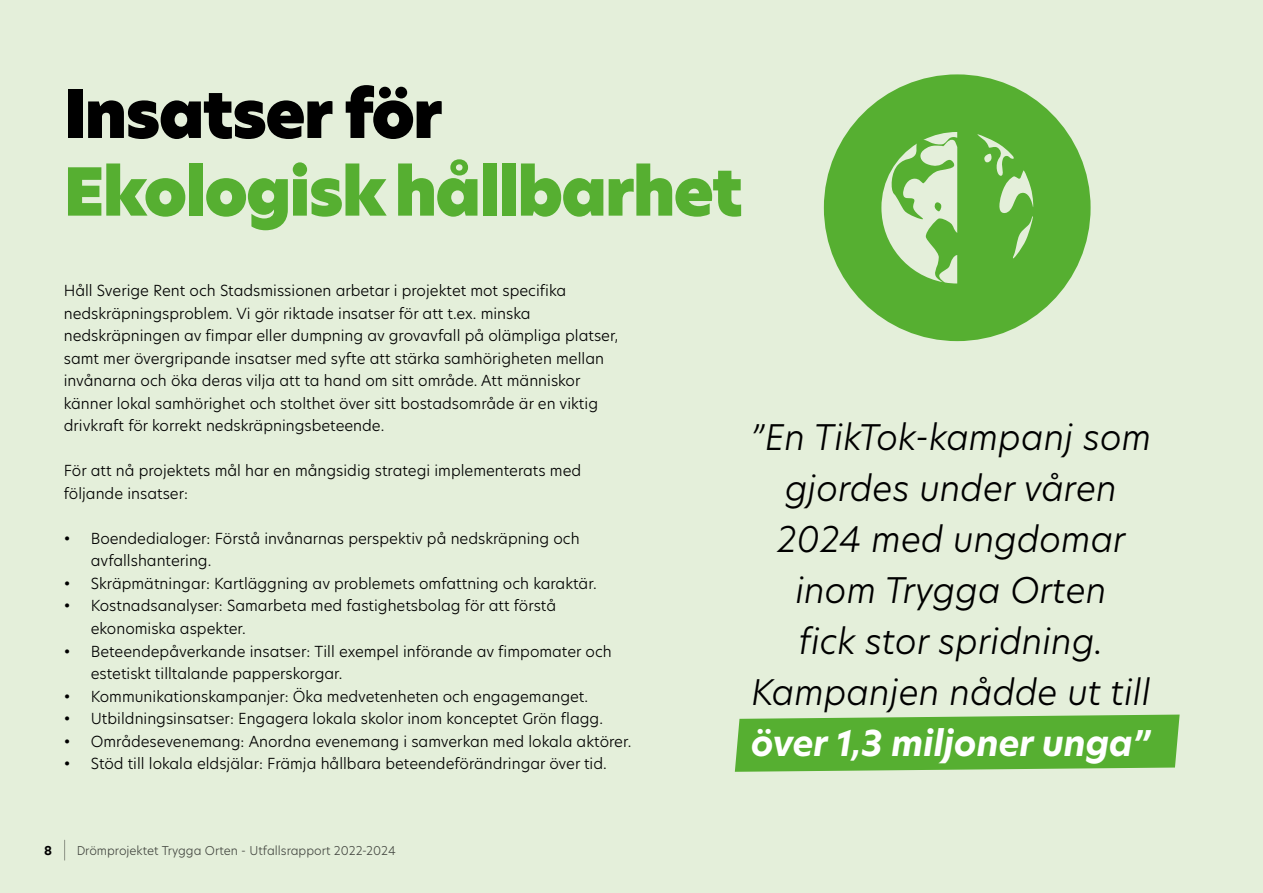
<style>
.page{position:relative;width:1263px;height:893px;background:#e4efda}
.page>*{position:absolute;margin:0;border:0;box-sizing:border-box;transform-origin:0 0}
.Brödtext{font:64.65px/77.7px "New Hero Super";letter-spacing:-.025em;color:#56af31}
.t1{font:italic 300 34.8px/51px "New Hero";color:#000;text-align:center}
.t2{font:italic 700 34.8px "New Hero";color:#fff}
.t3{font:300 15px/22.5px "New Hero";color:#000}
.t4{font:300 12px "New Hero";color:#000}
.t5{font:700 12px "New Hero";color:#000}
.s1{color:#000}
</style>
<div class="page">
<svg style="left:735px;top:715px;width:444px;height:57px"></svg>
<svg style="left:824px;top:74px;width:266px;height:267px;fill:#56af31"></svg>
<svg style="left:934px;top:200px;width:9px;height:11px"></svg>
<svg style="left:64px;top:840px;width:1px;height:20px"></svg>
<p class="Brödtext" style="left:64px;top:76px;width:681px"><span class="s1">Insatser för<br></span>Ekologisk hållbarhet</p>
<p class="t3" style="left:64px;top:279px;width:556px">Håll Sverige Rent och Stadsmissionen arbetar i projektet mot specifika nedskräpningsproblem. Vi gör riktade insatser för att t.ex. minska nedskräpningen av fimpar eller dumpning av grovavfall på olämpliga platser, samt mer övergripande insatser med syfte att stärka samhörigheten mellan invånarna och öka deras vilja att ta hand om sitt område. Att människor känner lokal samhörighet och stolthet över sitt bostadsområde är en viktig drivkraft för korrekt nedskräpningsbeteende.</p>
<p class="t3" style="left:64px;top:459px;width:519px">För att nå projektets mål har en mångsidig strategi implementerats med följande insatser:</p>
<p class="t3" style="left:91px;top:527px;width:490px;text-indent:-27px">• Boendedialoger: Förstå invånarnas perspektiv på nedskräpning och avfallshantering.</p>
<p class="t3" style="left:64px;top:572px;width:534px">• Skräpmätningar: Kartläggning av problemets omfattning och karaktär.</p>
<p class="t3" style="left:91px;top:594px;width:467px;text-indent:-27px">• Kostnadsanalyser: Samarbeta med fastighetsbolag för att förstå ekonomiska aspekter.</p>
<p class="t3" style="left:91px;top:639px;width:522px;text-indent:-27px">• Beteendepåverkande insatser: Till exempel införande av fimpomater och estetiskt tilltalande papperskorgar.</p>
<p class="t3" style="left:64px;top:684px;width:526px">• Kommunikationskampanjer: Öka medvetenheten och engagemanget.</p>
<p class="t3" style="left:64px;top:707px;width:541px">• Utbildningsinsatser: Engagera lokala skolor inom konceptet Grön flagg.</p>
<p class="t3" style="left:64px;top:729px;width:569px">• Områdesevenemang: Anordna evenemang i samverkan med lokala aktörer.</p>
<p class="t3" style="left:64px;top:752px;width:544px">• Stöd till lokala eldsjälar: Främja hållbara beteendeförändringar över tid.</p>
<p class="t1" style="left:750px;top:411px;width:402px">”En TikTok-kampanj som gjordes under våren<br>2024 med ungdomar inom Trygga Orten<br>fick stor spridning.<br>Kampanjen nådde ut till</p>
<p class="t2" style="left:751px;top:719px;width:401px">över 1,3 miljoner unga”</p>
<p class="t5" style="left:44px;top:842px;width:9px">8</p>
<p class="t4" style="left:77px;top:842px;width:321px">Drömprojektet Trygga Orten - Utfallsrapport 2022-2024</p>
</div>
